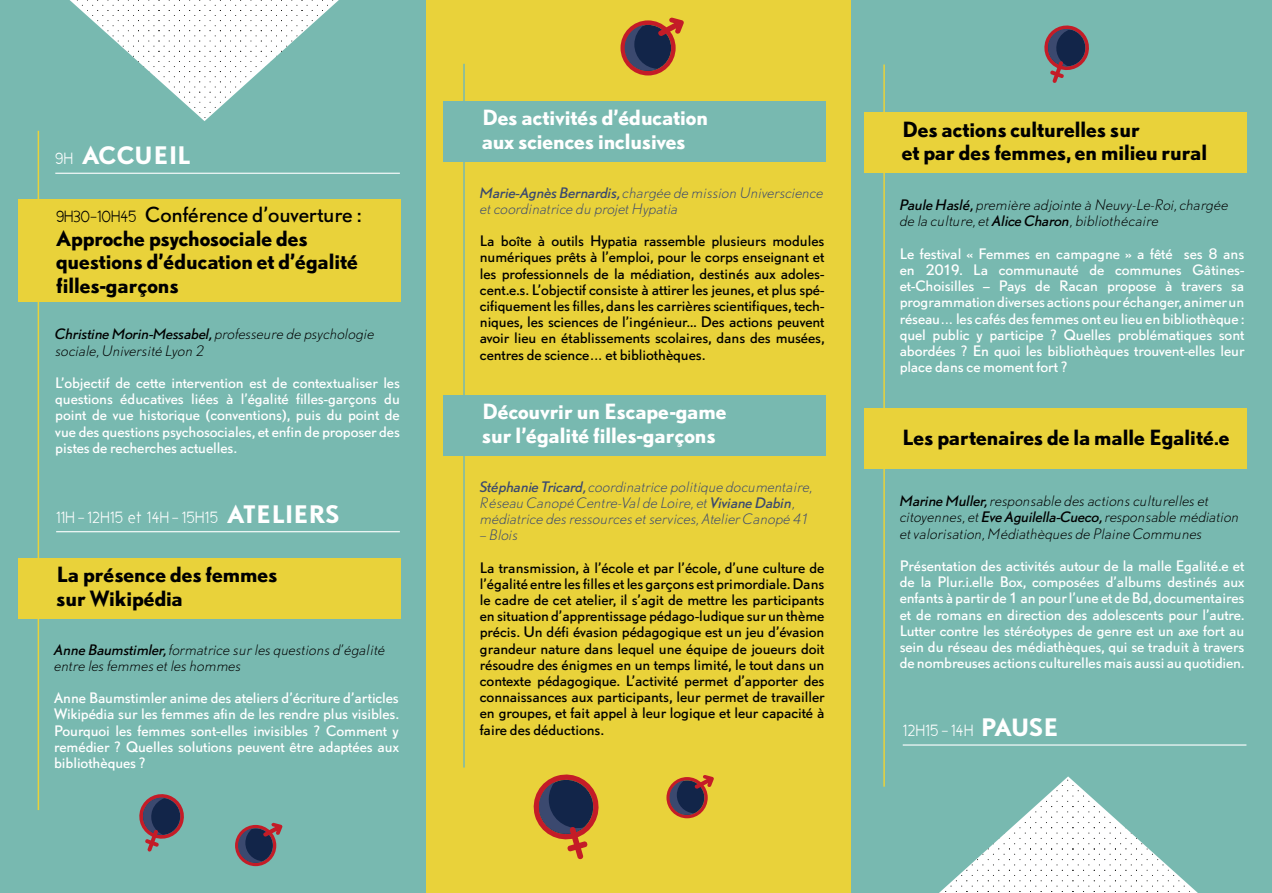
<style>
.page{position:relative;width:1272px;height:893px;background:#fff}
.page>*{position:absolute;margin:0;border:0;box-sizing:border-box;transform-origin:0 0}
.t1{font:700 22.5px "DTL Nobel T";letter-spacing:-.02em;color:#fff}
.t2{font:700 19.5px/23.4px "DTL Nobel T";letter-spacing:-.005em;color:#000}
.t3{font:700 19.5px/23.4px "DTL Nobel T";letter-spacing:-.005em;color:#fff}
.t4{font:16.5px "Cicle Semi";letter-spacing:.025em;color:#fff}
.t5{font:13.5px/16.2px "DTL Nobel T";letter-spacing:-.005em;color:#fff;text-align:justify}
.t6{font:13.5px/16.2px "DTL Nobel T";letter-spacing:-.005em;color:#000;text-align:justify}
.t7{font:italic 300 13.5px/16.2px "DTL Nobel T";letter-spacing:-.02em;color:#000}
.t8{font:italic 300 13.5px/16.2px "DTL Nobel T";letter-spacing:-.02em;color:#3b496f}
.s1{font-family:"Cicle Semi";font-weight:400;font-size:16.5px}
.s2{font-weight:400}
.s3{font-family:"DTL Nobel T";font-weight:700;font-size:22.5px}
</style>
<div class="page">
<div style="left:848px;top:0;width:423px;height:893px;background:#78b9b0"></div>
<div style="left:425px;top:0;width:425px;height:893px;background:#e9d23a"></div>
<div style="left:0;top:0;width:425px;height:893px;background:#78b9b0"></div>
<hr style="left:55px;top:173px;width:345px;height:1px;background:#fff">
<hr style="left:38px;top:131px;width:1px;height:679px;background:#e9d23a">
<div style="left:18px;top:200px;width:383px;height:102px;background:#e9d23a"></div>
<hr style="left:56px;top:531px;width:344px;height:1px;background:#fff">
<div style="left:18px;top:558px;width:383px;height:61px;background:#e9d23a"></div>
<hr style="left:463px;top:64px;width:2px;height:703px;background:#78b9b0">
<div style="left:443px;top:101px;width:383px;height:61px;background:#78b9b0"></div>
<div style="left:443px;top:395px;width:383px;height:61px;background:#78b9b0"></div>
<hr style="left:883px;top:64px;width:1px;height:723px;background:#e9d23a">
<div style="left:863px;top:113px;width:383px;height:60px;background:#e9d23a"></div>
<div style="left:863px;top:409px;width:383px;height:60px;background:#e9d23a"></div>
<hr style="left:902px;top:744px;width:344px;height:2px;background:#fff">
<svg style="left:70px;top:0;width:269px;height:121px"></svg>
<svg style="left:939px;top:776px;width:258px;height:117px"></svg>
<svg style="left:620px;top:17px;width:64px;height:59px"></svg>
<svg style="left:533px;top:774px;width:66px;height:85px"></svg>
<svg style="left:666px;top:775px;width:48px;height:43px"></svg>
<svg style="left:235px;top:823px;width:47px;height:43px"></svg>
<svg style="left:1044px;top:25px;width:45px;height:58px"></svg>
<svg style="left:139px;top:794px;width:45px;height:58px"></svg>
<h1 class="t1" style="left:55px;top:140px;width:136px"><span class="s1">9H</span> ACCUEIL</h1>
<h2 class="t2" style="left:56px;top:202px;width:307px"><span class="s1">9H30-10H45</span> <span class="s2">Conférence d’ouverture :<br></span>Approche psychosociale des questions d’éducation et d’égalité filles-garçons</h2>
<p class="t7" style="left:55px;top:326px;width:320px"><span class="s2">Christine Morin-Messabel,</span> professeure de psychologie sociale, Université Lyon 2</p>
<p class="t5" style="left:55px;top:374px;width:346px">L’objectif de cette intervention est de contextualiser les questions éducatives liées à l’égalité filles-garçons du point de vue historique (conventions), puis du point de vue des questions psychosociales, et enfin de proposer des pistes de recherches actuelles.</p>
<p class="t4" style="left:56px;top:508px;width:285px">11H – 12H15 et 14H - 15H15 <span class="s3">ATELIERS</span></p>
<h2 class="t2" style="left:56px;top:562px;width:223px">La présence des femmes sur Wikipédia</h2>
<p class="t7" style="left:54px;top:641px;width:332px"><span class="s2">Anne Baumstimler,</span> formatrice sur les questions d’égalité entre les femmes et les hommes</p>
<p class="t5" style="left:54px;top:689px;width:346px">Anne Baumstimler anime des ateliers d’écriture d’articles Wikipédia sur les femmes afin de les rendre plus visibles.<br>Pourquoi les femmes sont-elles invisibles ? Comment y remédier ? Quelles solutions peuvent être adaptées aux bibliothèques ?</p>
<h2 class="t3" style="left:482px;top:105px;width:228px">Des activités d’éducation aux sciences inclusives</h2>
<p class="t8" style="left:480px;top:184px;width:345px"><span class="s2">Marie-Agnès Bernardis,</span> chargée de mission Universcience et coordinatrice du projet Hypatia</p>
<p class="t6" style="left:480px;top:232px;width:346px">La boîte à outils Hypatia rassemble plusieurs modules numériques prêts à l’emploi, pour le corps enseignant et les professionnels de la médiation, destinés aux adoles&shy;cent.e.s. L’objectif consiste à attirer les jeunes, et plus spé&shy;cifiquement les filles, dans les carrières scientifiques, tech&shy;niques, les sciences de l’ingénieur... Des actions peuvent avoir lieu en établissements scolaires, dans des musées, centres de science… et bibliothèques.</p>
<h2 class="t3" style="left:482px;top:399px;width:246px">Découvrir un Escape-game sur l’égalité filles-garçons</h2>
<p class="t8" style="left:480px;top:478px;width:334px"><span class="s2">Stéphanie Tricard,</span> coordinatrice politique documentaire,<br>Réseau Canopé Centre-Val de Loire, et <span class="s2">Viviane Dabin</span>, médiatrice des ressources et services, Atelier Canopé 41</p>
<p class="t8" style="left:480px;top:527px;width:40px">– Blois</p>
<p class="t6" style="left:480px;top:559px;width:346px">La transmission, à l’école et par l’école, d’une culture de l’égalité entre les filles et les garçons est primordiale. Dans le cadre de cet atelier, il s’agit de mettre les participants en situation d’apprentissage pédago-ludique sur un thème précis. Un défi évasion pédagogique est un jeu d’évasion grandeur nature dans lequel une équipe de joueurs doit résoudre des énigmes en un temps limité, le tout dans un contexte pédagogique. L’activité permet d’apporter des connaissances aux participants, leur permet de travailler en groupes, et fait appel à leur logique et leur capacité à faire des déductions.</p>
<h2 class="t2" style="left:901px;top:117px;width:307px">Des actions culturelles sur<br>et par des femmes, en milieu rural</h2>
<p class="t7" style="left:899px;top:197px;width:330px"><span class="s2">Paule Haslé,</span> première adjointe à Neuvy-Le-Roi, chargée de la culture, et <span class="s2">Alice Charon</span>, bibliothécaire</p>
<p class="t5" style="left:899px;top:245px;width:346px">Le festival « Femmes en campagne » a fêté ses 8 ans en 2019. La communauté de communes Gâtines&shy;et-Choisilles – Pays de Racan propose à travers sa programmation diverses actions pour échanger, animer un réseau… les cafés des femmes ont eu lieu en bibliothèque : quel public y participe ? Quelles problématiques sont abordées ? En quoi les bibliothèques trouvent-elles leur place dans ce moment fort ?</p>
<h2 class="t2" style="left:901px;top:425px;width:329px">Les partenaires de la malle Egalité.e</h2>
<p class="t7" style="left:899px;top:492px;width:341px"><span class="s2">Marine Muller,</span> responsable des actions culturelles et citoyennes, et <span class="s2">Eve Aguilella-Cueco,</span> responsable médiation et valorisation, Médiathèques de Plaine Communes</p>
<p class="t5" style="left:899px;top:557px;width:346px">Présentation des activités autour de la malle Egalité.e et de la Plur.i.elle Box, composées d’albums destinés aux enfants à partir de 1 an pour l’une et de Bd, documentaires et de romans en direction des adolescents pour l’autre.<br>Lutter contre les stéréotypes de genre est un axe fort au sein du réseau des médiathèques, qui se traduit à travers de nombreuses actions culturelles mais aussi au quotidien.</p>
<p class="t4" style="left:902px;top:722px;width:157px">12H15 - 14H <span class="s3">PAUSE</span></p>
</div>
